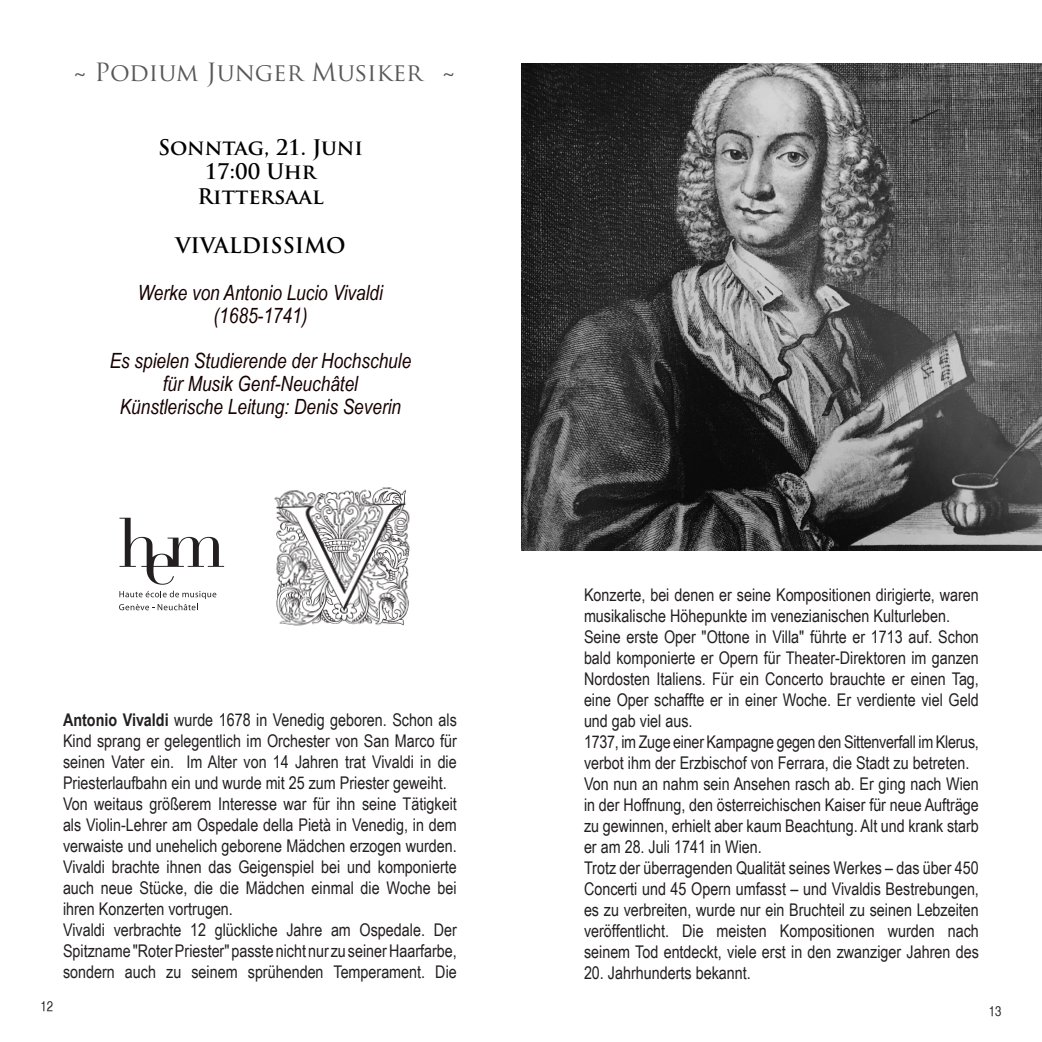
<style>
.page{position:relative;width:1042px;height:1042px;background:#fff}
.page>*{position:absolute;margin:0;border:0;box-sizing:border-box;transform-origin:0 0}
.осн_набор{font:24.5px "Trajan Pro";color:#57585a}
.осн_набор-2{font:italic 21px/22.8px "Arial Narrow";color:#170000;text-align:center}
.осн_набор-3{font:700 21px "Trajan Pro";color:#000}
.осн_набор-4{font:17.5px/21px "Arial Narrow";color:#231f20;text-align:justify}
.t1{font:14px "Helvetica CY Plain";color:#231f20}
.s1{font-weight:700}
</style>
<div class="page">
<img style="left:521px;top:63px;width:521px;height:488px">
<img style="left:274px;top:487px;width:136px;height:139px">
<svg style="left:119px;top:518px;width:105px;height:67px"></svg>
<svg style="left:119px;top:591px;width:97px;height:19px"></svg>
<p class="осн_набор" style="left:74px;top:57px;width:383px">~ Podium Junger Musiker ~</p>
<p class="осн_набор-3" style="left:158px;top:134px;width:206px">Sonntag, 21. Juni</p>
<p class="осн_набор-3" style="left:205px;top:159px;width:113px">17:00 Uhr</p>
<p class="осн_набор-3" style="left:197px;top:183px;width:128px">Rittersaal</p>
<p class="осн_набор-3" style="left:175px;top:232px;width:172px">VIVALDISSIMO</p>
<p class="осн_набор-2" style="left:138px;top:281px;width:247px">Werke von Antonio Lucio Vivaldi</p>
<p class="осн_набор-2" style="left:214px;top:304px;width:95px">(1685-1741)</p>
<p class="осн_набор-2" style="left:110px;top:349px;width:303px">Es spielen Studierende der Hochschule</p>
<p class="осн_набор-2" style="left:120px;top:372px;width:283px">für Musik Genf-Neuchâtel<br>Künstlerische Leitung: Denis Severin</p>
<p class="t1" style="left:40px;top:997px;width:14px">12</p>
<p class="осн_набор-4" style="left:63px;top:709px;width:395px"><span class="s1">Antonio Vivaldi</span> wurde 1678 in Venedig geboren. Schon als Kind sprang er gelegentlich im Orchester von San Marco für seinen Vater ein. Im Alter von 14 Jahren trat Vivaldi in die Priesterlaufbahn ein und wurde mit 25 zum Priester geweiht.</p>
<p class="осн_набор-4" style="left:63px;top:793px;width:395px">Von weitaus größerem Interesse war für ihn seine Tätigkeit als Violin-Lehrer am Ospedale della Pietà in Venedig, in dem verwaiste und unehelich geborene Mädchen erzogen wurden.<br>Vivaldi brachte ihnen das Geigenspiel bei und komponierte auch neue Stücke, die die Mädchen einmal die Woche bei ihren Konzerten vortrugen.</p>
<p class="осн_набор-4" style="left:63px;top:919px;width:395px">Vivaldi verbrachte 12 glückliche Jahre am Ospedale. Der Spitzname "Roter Priester" passte nicht nur zu seiner Haarfarbe, sondern auch zu seinem sprühenden Temperament. Die</p>
<p class="осн_набор-4" style="left:584px;top:583px;width:396px">Konzerte, bei denen er seine Kompositionen dirigierte, waren musikalische Höhepunkte im venezianischen Kulturleben.</p>
<p class="осн_набор-4" style="left:584px;top:625px;width:396px">Seine erste Oper "Ottone in Villa" führte er 1713 auf. Schon bald komponierte er Opern für Theater-Direktoren im ganzen Nordosten Italiens. Für ein Concerto brauchte er einen Tag, eine Oper schaffte er in einer Woche. Er verdiente viel Geld und gab viel aus.</p>
<p class="осн_набор-4" style="left:584px;top:730px;width:396px">1737, im Zuge einer Kampagne gegen den Sittenverfall im Klerus, verbot ihm der Erzbischof von Ferrara, die Stadt zu betreten.</p>
<p class="осн_набор-4" style="left:584px;top:772px;width:396px">Von nun an nahm sein Ansehen rasch ab. Er ging nach Wien in der Hoffnung, den österreichischen Kaiser für neue Aufträge zu gewinnen, erhielt aber kaum Beachtung. Alt und krank starb er am 28. Juli 1741 in Wien.</p>
<p class="осн_набор-4" style="left:584px;top:856px;width:396px">Trotz der überragenden Qualität seines Werkes – das über 450<br>Concerti und 45 Opern umfasst – und Vivaldis Bestrebungen, es zu verbreiten, wurde nur ein Bruchteil zu seinen Lebzeiten veröffentlicht. Die meisten Kompositionen wurden nach seinem Tod entdeckt, viele erst in den zwanziger Jahren des</p>
<p class="осн_набор-4" style="left:584px;top:961px;width:168px">20. Jahrhunderts bekannt.</p>
<p class="t1" style="left:989px;top:1003px;width:14px">13</p>
</div>
